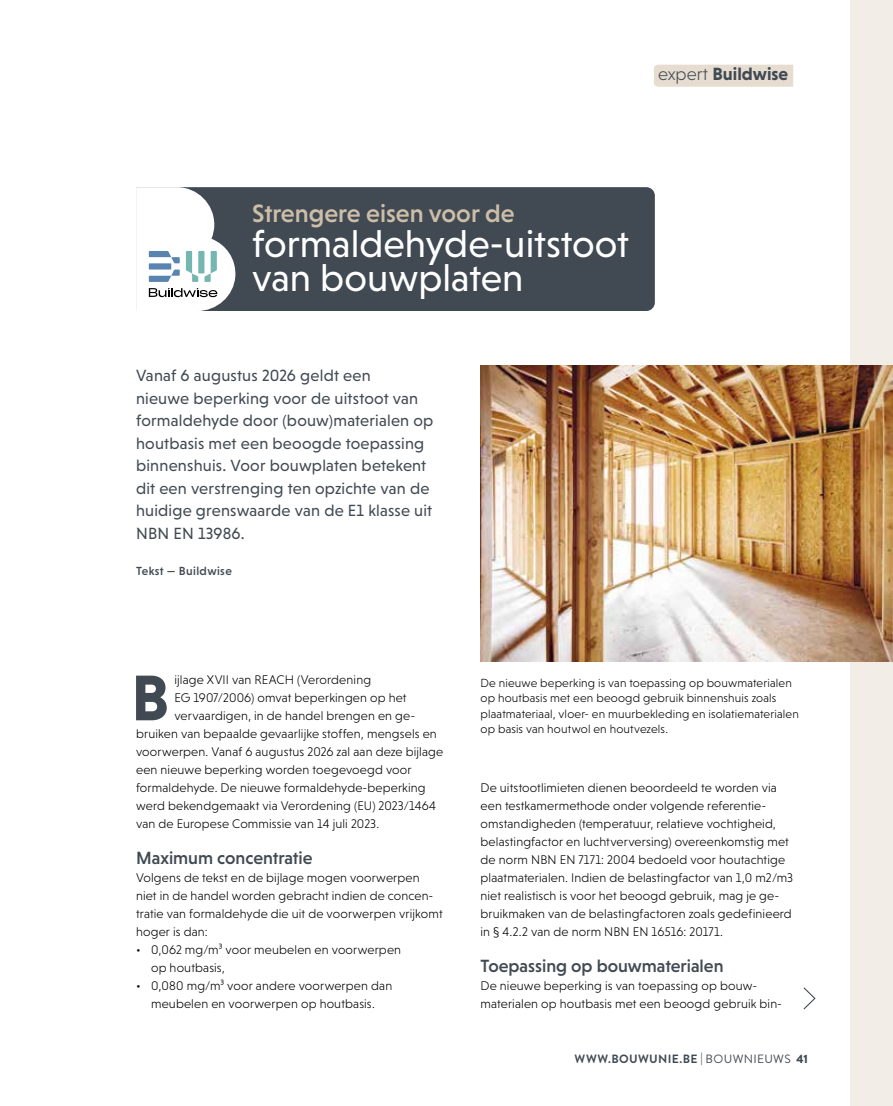
<style>
.page{position:relative;width:893px;height:1106px;background:#fff}
.page>*{position:absolute;margin:0;border:0;box-sizing:border-box;transform-origin:0 0}
.t1{font:700 65.7px "Niveau Grotesk";color:#414a53}
.t2{font:39px/34.5px "Niveau Grotesk";color:#fff}
.t3{font:500 25.5px "Niveau Grotesk";color:#cdbea8}
.t4{font:500 18px "Niveau Grotesk";color:#414a53}
.t5{font:700 18px "Niveau Grotesk";color:#414a53}
.t6{font:16.5px/22.5px "Niveau Grotesk";letter-spacing:.01em;color:#414a53}
.t7{font:300 12.75px/18px "Niveau Grotesk";letter-spacing:.01em;color:#000}
.t8{font:300 12px/15px "Niveau Grotesk";letter-spacing:.015em;color:#000}
.t9{font:700 12px "Brandon Grotesque";letter-spacing:.03em;color:#414a53}
.t10{font:500 12px "Niveau Grotesk";letter-spacing:.035em;color:#414a53}
.s1{font-weight:300}
.s2{font-weight:400}
.s3{font-weight:900}
</style>
<div class="page">
<div style="left:850px;top:0;width:43px;height:1106px;background:#f2eee7"></div>
<div style="left:654px;top:65px;width:139px;height:22px;background:#e6ddd0"></div>
<svg style="left:803px;top:987px;width:13px;height:23px"></svg>
<div style="left:236px;top:187px;width:419px;height:124px;background:#414a53"></div>
<img style="left:480px;top:366px;width:413px;height:295px">
<svg style="left:136px;top:187px;width:100px;height:124px"></svg>
<div style="left:198px;top:251px;width:6px;height:22px;background:#74b7b1"></div>
<h3 class="t5" style="left:658px;top:64px;width:132px"><span class="s1">expert</span> Buildwise</h3>
<h3 class="t3" style="left:252px;top:199px;width:264px">Strengere eisen voor de</h3>
<h2 class="t2" style="left:252px;top:226px;width:378px">formaldehyde-uitstoot van bouwplaten</h2>
<p class="t6" style="left:136px;top:364px;width:299px">Vanaf 6 augustus 2026 geldt een<br>nieuwe beperking voor de uitstoot van formaldehyde door (bouw)materialen op houtbasis met een beoogde toepassing binnenshuis. Voor bouwplaten betekent dit een verstrenging ten opzichte van de huidige grenswaarde van de E1 klasse uit NBN EN 13986.</p>
<p class="t10" style="left:136px;top:563px;width:97px">Tekst — Buildwise</p>
<p class="t7" style="left:174px;top:671px;width:198px">ijlage XVII van REACH (Verordening</p>
<p class="t7" style="left:174px;top:689px;width:234px">EG 1907/2006) omvat beperkingen op het</p>
<p class="t7" style="left:174px;top:707px;width:242px">vervaardigen, in de handel brengen en ge-</p>
<p class="t7" style="left:136px;top:725px;width:302px">bruiken van bepaalde gevaarlijke stoffen, mengsels en</p>
<p class="t7" style="left:136px;top:743px;width:309px">voorwerpen. Vanaf 6 augustus 2026 zal aan deze bijlage</p>
<p class="t7" style="left:136px;top:761px;width:277px">een nieuwe beperking worden toegevoegd voor</p>
<p class="t7" style="left:136px;top:779px;width:291px">formaldehyde. De nieuwe formaldehyde-beperking</p>
<p class="t7" style="left:136px;top:797px;width:302px">werd bekendgemaakt via Verordening (EU) 2023/1464</p>
<p class="t7" style="left:136px;top:815px;width:245px">van de Europese Commissie van 14 juli 2023.</p>
<h3 class="t4" style="left:136px;top:848px;width:178px">Maximum concentratie</h3>
<p class="t7" style="left:136px;top:869px;width:308px">Volgens de tekst en de bijlage mogen voorwerpen niet in de handel worden gebracht indien de concen&shy;tratie van formaldehyde die uit de voorwerpen vrijkomt hoger is dan:</p>
<p class="t7" style="left:151px;top:941px;width:252px;text-indent:-15px">• 0,062 mg/m³ voor meubelen en voorwerpen op houtbasis,</p>
<p class="t7" style="left:136px;top:977px;width:258px;text-align:center">• 0,080 mg/m³ voor andere voorwerpen dan meubelen en voorwerpen op houtbasis.</p>
<h1 class="t1" style="left:131px;top:660px;width:40px">B</h1>
<p class="t8" style="left:480px;top:676px;width:320px">De nieuwe beperking is van toepassing op bouwmaterialen op houtbasis met een beoogd gebruik binnenshuis zoals plaatmateriaal, vloer- en muurbekleding en isolatiematerialen op basis van houtwol en houtvezels.</p>
<p class="t7" style="left:480px;top:779px;width:314px">De uitstootlimieten dienen beoordeeld te worden via een testkamermethode onder volgende referentie&shy;omstandigheden (temperatuur, relatieve vochtigheid, belastingfactor en luchtverversing) overeenkomstig met de norm NBN EN 7171: 2004 bedoeld voor houtachtige plaatmaterialen. Indien de belastingfactor van 1,0 m2/m3 niet realistisch is voor het beoogd gebruik, mag je ge&shy;bruikmaken van de belastingfactoren zoals gedefinieerd in § 4.2.2 van de norm NBN EN 16516: 20171.</p>
<h3 class="t4" style="left:480px;top:956px;width:245px">Toepassing op bouwmaterialen</h3>
<p class="t7" style="left:480px;top:977px;width:303px">De nieuwe beperking is van toepassing op bouw&shy;materialen op houtbasis met een beoogd gebruik bin-</p>
<p class="t9" style="left:575px;top:1050px;width:235px">WWW.BOUWUNIE.BE <span class="s2">| BOUWNIEUWS</span> <span class="s3">41</span></p>
</div>
